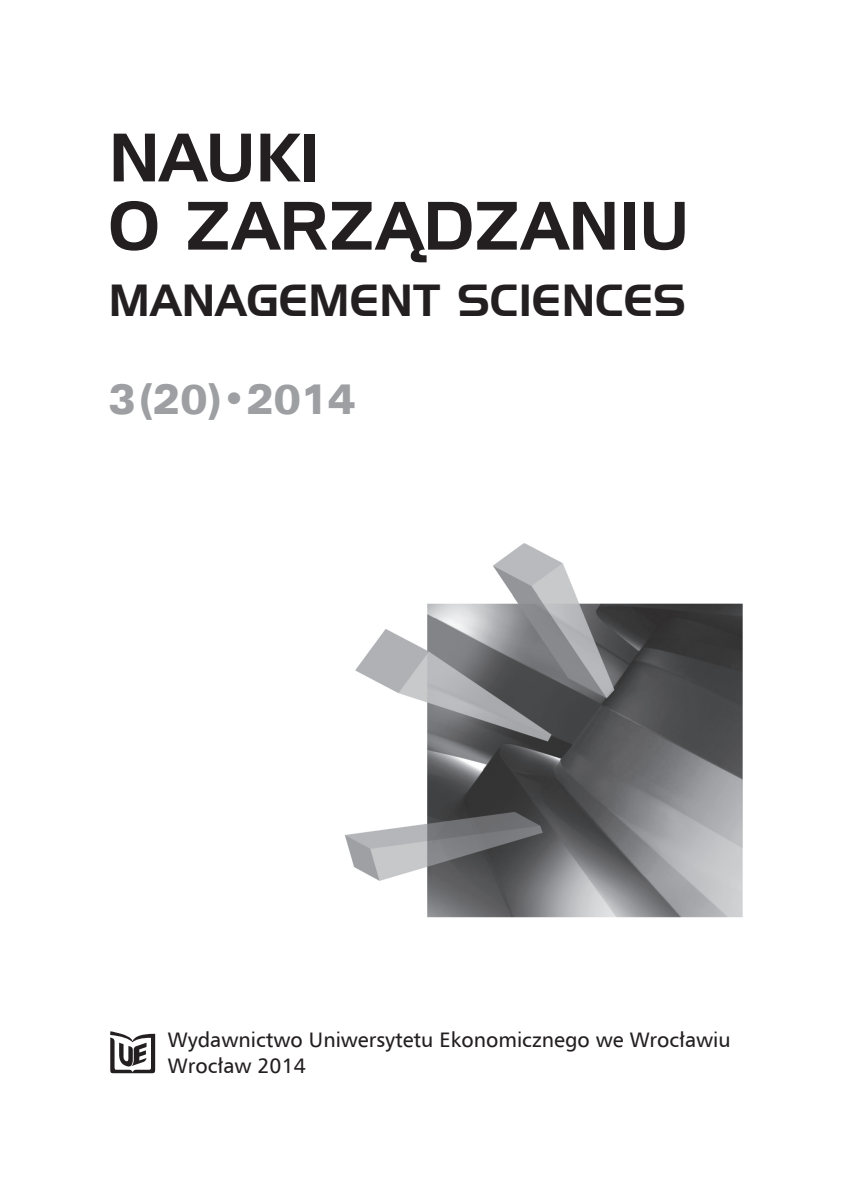
<style>
.page{position:relative;width:853px;height:1200px;background:#fff}
.page>*{position:absolute;margin:0;border:0;box-sizing:border-box;transform-origin:0 0}
.t1{font:66.5px/68.2px "Handel Gothic EU";color:#231f20}
.t2{font:43.75px "Handel Gothic EU";letter-spacing:.01em;color:#231f20}
.t3{font:42px "Zurich Blk Ex EU";color:#9d9fa2;scale:.85 1}
.t4{font:21px/25.2px "Humnst 777 EU";color:#231f20}
</style>
<div class="page">
<svg style="left:110px;top:1031px;width:45px;height:42px"></svg>
<img style="left:345px;top:543px;width:398px;height:375px">
<h1 class="t1" style="left:109px;top:123px;width:582px">NAUKI<br>O ZARZĄDZANIU</h1>
<h2 class="t2" style="left:109px;top:274px;width:578px">MANAGEMENT SCIENCES</h2>
<h3 class="t3" style="left:109px;top:374px;width:291px">3(20)•2014</h3>
<p class="t4" style="left:168px;top:1027px;width:564px">Wydawnictwo Uniwersytetu Ekonomicznego we Wrocławiu<br>Wrocław 2014</p>
</div>
